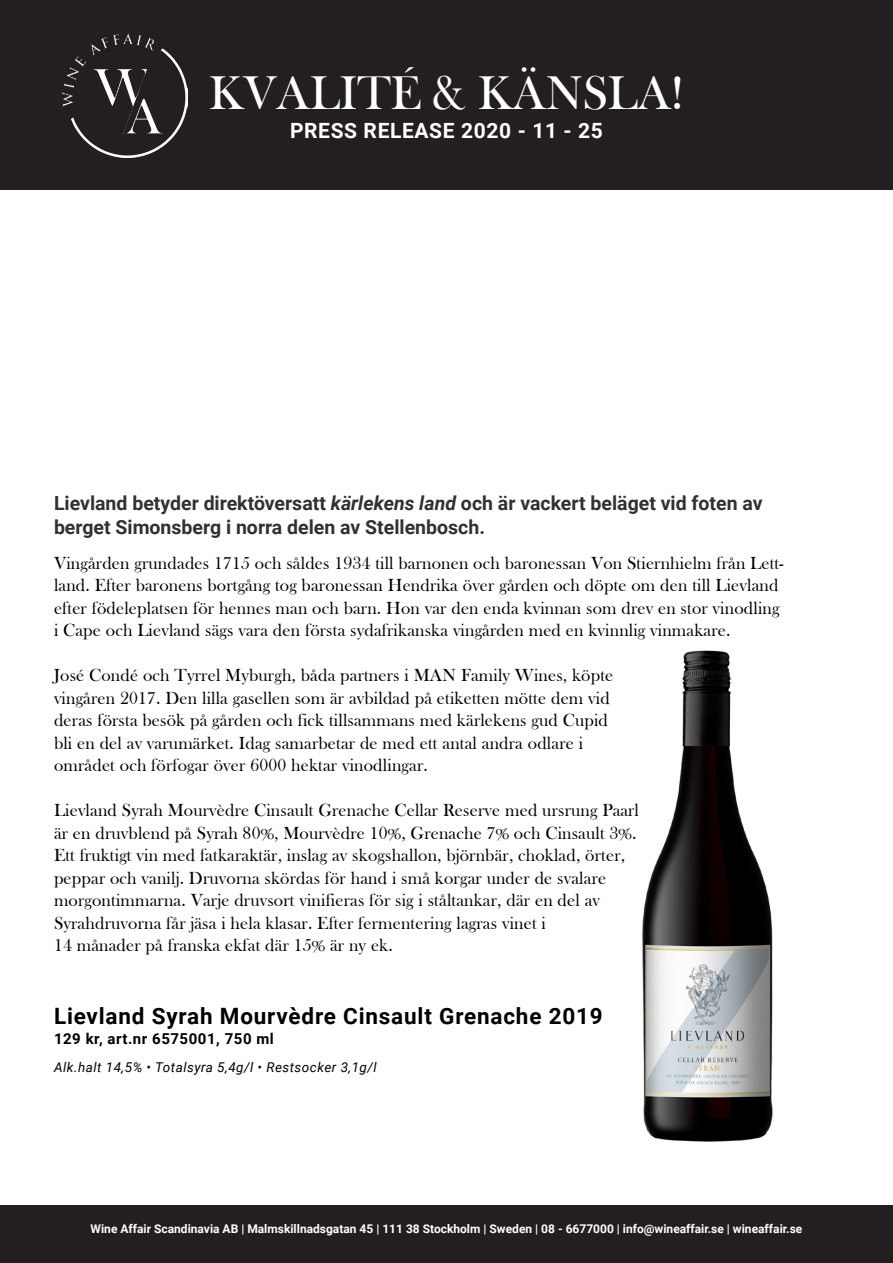
<style>
.page{position:relative;width:893px;height:1263px;background:#fff}
.page>*{position:absolute;margin:0;border:0;box-sizing:border-box;transform-origin:0 0}
.t1{font:48.6px "Bask Old Face";color:#fff}
.t2{font:700 22.5px "Roboto";letter-spacing:.035em;color:#000}
.t3{font:700 21px "Roboto";letter-spacing:.03em;color:#fff}
.t4{font:700 19.5px/24px "Roboto";color:#313131}
.t5{font:18px/22.5px "Bask Old Face";letter-spacing:.01em;color:#000}
.t6{font:700 15px "Roboto";letter-spacing:.035em;color:#000}
.t7{font:italic 13.5px "Roboto";letter-spacing:.035em;color:#000}
.t8{font:700 12px "Roboto";color:#fff}
.s1{font-style:italic}
</style>
<div class="page">
<div style="left:0;top:0;width:893px;height:189px;background:#231f20"></div>
<div style="left:0;top:1206px;width:893px;height:57px;background:#231f20"></div>
<img style="left:62px;top:33px;width:126px;height:124px">
<img style="left:642px;top:651px;width:131px;height:491px">
<p class="t1" style="left:209px;top:66px;width:476px">KVALITÉ &amp; KÄNSLA!</p>
<p class="t3" style="left:290px;top:116px;width:314px">PRESS RELEASE 2020 - 11 - 25</p>
<p class="t4" style="left:54px;top:491px;width:710px">Lievland betyder direktöversatt <span class="s1">kärlekens land</span> och är vackert beläget vid foten av berget Simonsberg i norra delen av Stellenbosch.</p>
<p class="t5" style="left:54px;top:552px;width:731px">Vingården grundades 1715 och såldes 1934 till barnonen och baronessan Von Stiernhielm från Lett&shy;land. Efter baronens bortgång tog baronessan Hendrika över gården och döpte om den till Lievland efter födeleplatsen för hennes man och barn. Hon var den enda kvinnan som drev en stor vinodling i Cape och Lievland sägs vara den första sydafrikanska vingården med en kvinnlig vinmakare.</p>
<p class="t5" style="left:54px;top:664px;width:561px">José Condé och Tyrrel Myburgh, båda partners i MAN Family Wines, köpte vingåren 2017. Den lilla gasellen som är avbildad på etiketten mötte dem vid</p>
<p class="t5" style="left:54px;top:709px;width:555px">deras första besök på gården och fick tillsammans med kärlekens gud Cupid bli en del av varumärket. Idag samarbetar de med ett antal andra odlare i området och förfogar över 6000 hektar vinodlingar.</p>
<p class="t5" style="left:54px;top:799px;width:586px">Lievland Syrah Mourvèdre Cinsault Grenache Cellar Reserve med ursrung Paarl är en druvblend på Syrah 80%, Mourvèdre 10%, Grenache 7% och Cinsault 3%.<br>Ett fruktigt vin med fatkaraktär, inslag av skogshallon, björnbär, choklad, örter, peppar och vanilj. Druvorna skördas för hand i små korgar under de svalare</p>
<p class="t5" style="left:54px;top:889px;width:547px">morgontimmarna. Varje druvsort vinifieras för sig i ståltankar, där en del av</p>
<p class="t5" style="left:54px;top:912px;width:493px">Syrahdruvorna får jäsa i hela klasar. Efter fermentering lagras vinet i<br>14 månader på franska ekfat där 15% är ny ek.</p>
<p class="t2" style="left:54px;top:1001px;width:550px">Lievland Syrah Mourvèdre Cinsault Grenache 2019</p>
<p class="t6" style="left:54px;top:1028px;width:221px">129 kr, art.nr 6575001, 750 ml</p>
<p class="t7" style="left:54px;top:1058px;width:324px">Alk.halt 14,5% • Totalsyra 5,4g/l • Restsocker 3,1g/l</p>
<p class="t8" style="left:91px;top:1220px;width:713px">Wine Affair Scandinavia AB | Malmskillnadsgatan 45 | 111 38 Stockholm | Sweden | 08 - 6677000 | info@wineaffair.se | wineaffair.se</p>
</div>
